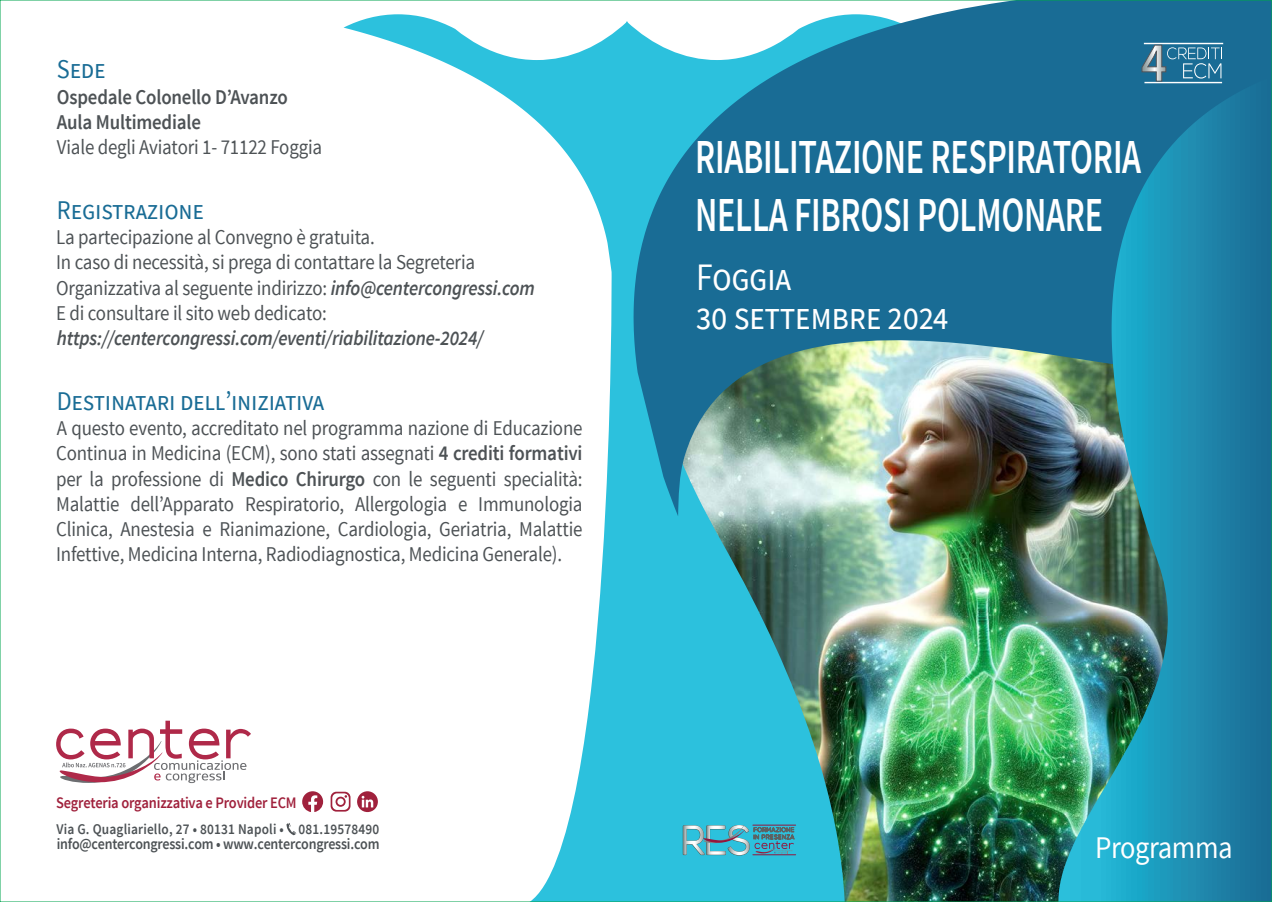
<style>
.page{position:relative;width:1272px;height:902px;background:#fff}
.page>*{position:absolute;margin:0;border:0;box-sizing:border-box;transform-origin:0 0}
.t1{font:600 48.75px/57.4px "Source Sans Pro";letter-spacing:-.01em;color:#fff;scale:.7 1}
.t2{font:38.85px/38.8px "Source Sans Pro";letter-spacing:-.015em;color:#fff;scale:.86 1}
.t3{font:31.5px "Source Sans Pro";letter-spacing:-.015em;color:#fff;scale:.9 1}
.t4{font:27px "Source Sans Pro";letter-spacing:-.01em;color:#196c95;scale:.9 1}
.t5{font:21px/25.2px "Source Sans Pro";letter-spacing:-.01em;color:#4d5255;scale:.9 1}
.t6{font:italic 600 21px "Source Sans Pro";letter-spacing:-.01em;color:#4d5255;scale:.9 1}
.t7{font:600 21px/25.2px "Source Sans Pro";letter-spacing:-.01em;color:#4d5255;scale:.9 1}
.t8{font:600 16.05px "Source Sans Pro";letter-spacing:-.015em;color:#a0213c;scale:.9 1}
.t9{font:600 15.6px "Source Sans Pro";letter-spacing:-.015em;color:#4d5255;scale:.9 1}
.t10{font:600 14.85px "Source Sans Pro";letter-spacing:.015em;color:#4d5255;scale:.9 1}
.s1{font-weight:600;font-style:italic}
.s2{font-weight:600}
</style>
<div class="page">
<img style="left:910px;top:516px;width:148px;height:383px">
<img style="left:627px;top:21px;width:283px;height:878px">
<svg style="left:343px;top:14px;width:284px;height:885px"></svg>
<img style="left:633px;top:2px;width:636px;height:514px">
<img style="left:1058px;top:76px;width:211px;height:823px">
<hr style="left:752px;top:824px;width:43px;height:1px;background:#94163d">
<hr style="left:752px;top:854px;width:43px;height:1px;background:#94163d">
<svg style="left:682px;top:824px;width:112px;height:31px;background:#5ba8bb"></svg>
<hr style="left:1143px;top:43px;width:80px;height:1px;background:#fff">
<hr style="left:1144px;top:82px;width:77px;height:1px;background:#fff">
<svg style="left:1141px;top:44px;width:80px;height:38px;background:#4382a1"></svg>
<svg style="left:56px;top:720px;width:195px;height:63px"></svg>
<svg style="left:286px;top:823px;width:10px;height:12px"></svg>
<svg style="left:302px;top:791px;width:21px;height:21px"></svg>
<svg style="left:330px;top:791px;width:20px;height:20px"></svg>
<svg style="left:357px;top:791px;width:21px;height:21px"></svg>
<p class="t4" style="left:57px;top:53px;width:56px">SEDE</p>
<p class="t7" style="left:57px;top:85px;width:258px">Ospedale Colonello D’Avanzo<br>Aula Multimediale</p>
<p class="t5" style="left:57px;top:135px;width:296px">Viale degli Aviatori 1- 71122 Foggia</p>
<p class="t4" style="left:57px;top:193px;width:165px">REGISTRAZIONE</p>
<p class="t5" style="left:56px;top:225px;width:533px">La partecipazione al Convegno è gratuita.<br>In caso di necessità, si prega di contattare la Segreteria Organizzativa al seguente indirizzo: <span class="s1">info@centercongressi.com </span>E di consultare il sito web dedicato:</p>
<p class="t6" style="left:57px;top:325px;width:475px">https://centercongressi.com/eventi/riabilitazione-2024/</p>
<p class="t4" style="left:57px;top:384px;width:298px">DESTINATARI DELL’INIZIATIVA</p>
<p class="t5" style="left:56px;top:416px;width:586px;text-align:justify">A questo evento, accreditato nel programma nazione di Educazione Continua in Medicina (ECM), sono stati assegnati <span class="s2">4 crediti formativi </span>per la professione di <span class="s2">Medico Chirurgo</span> con le seguenti specialità:<br>Malattie dell’Apparato Respiratorio, Allergologia e Immunologia Clinica, Anestesia e Rianimazione, Cardiologia, Geriatria, Malattie Infettive, Medicina Interna, Radiodiagnostica, Medicina Generale).</p>
<p class="t8" style="left:56px;top:792px;width:268px">Segreteria organizzativa e Provider ECM</p>
<p class="t9" style="left:57px;top:833px;width:360px">info@centercongressi.com • www.centercongressi.com</p>
<p class="t10" style="left:56px;top:819px;width:360px">Via G. Quagliariello, 27 • 80131 Napoli • 081.19578490</p>
<h1 class="t1" style="left:695px;top:130px;width:638px">RIABILITAZIONE RESPIRATORIA<br>NELLA FIBROSI POLMONARE</h1>
<h2 class="t2" style="left:696px;top:258px;width:295px">FOGGIA<br>30 SETTEMBRE 2024</h2>
<h3 class="t3" style="left:1095px;top:827px;width:154px">Programma</h3>
</div>
